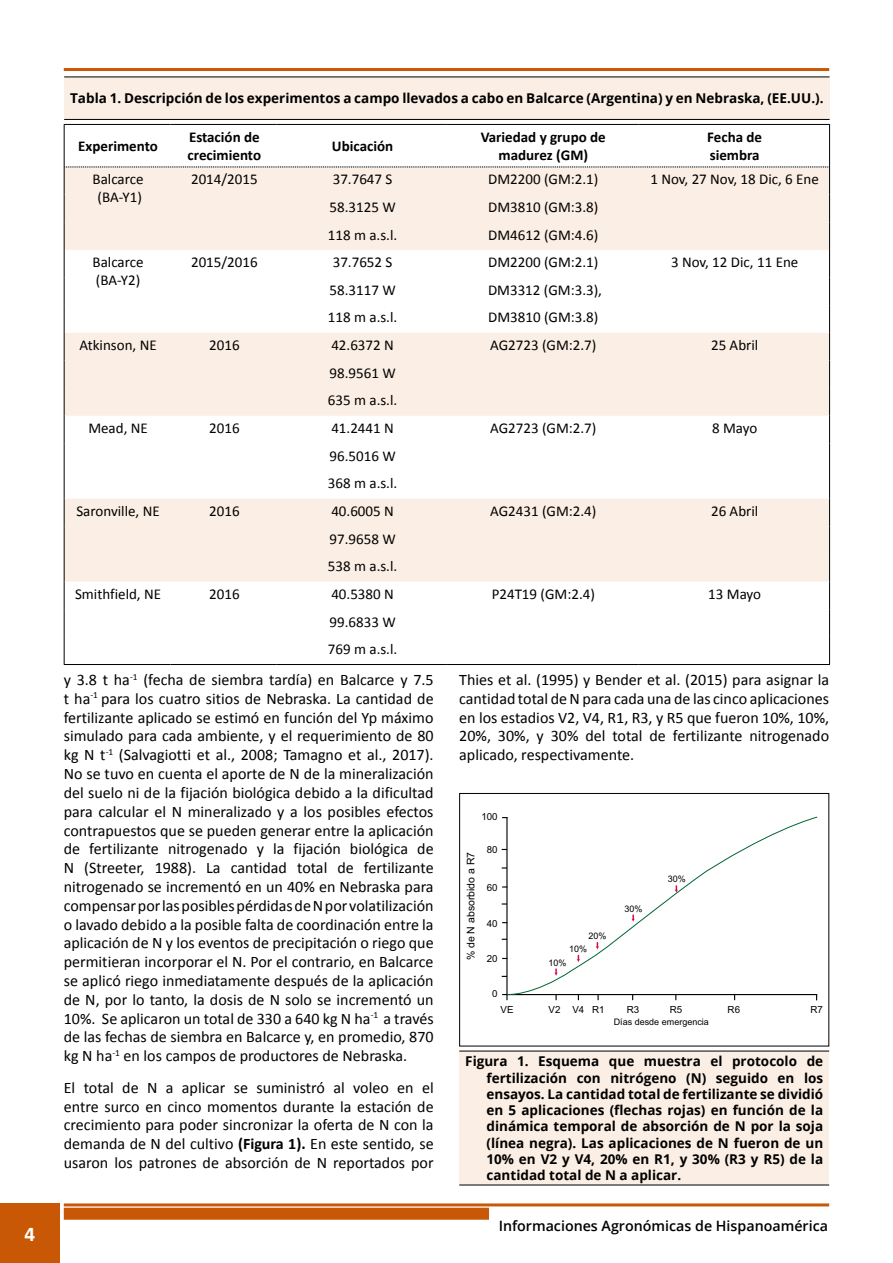
<style>
.page{position:relative;width:893px;height:1263px;background:#fff}
.page>*{position:absolute;margin:0;border:0;box-sizing:border-box;transform-origin:0 0}
.t1{font:700 21px "Calibri";color:#fff}
.t2{font:16.05px/18.8px "Calibri";color:#000;text-align:justify}
.t3{font:15px/27.6px "Calibri";color:#000}
.t4{font:700 15px/18px "Calibri";color:#000}
.t5{font:600 14.25px "Open Sans";color:#000}
.t6{font:700 13.5px/16.2px "Open Sans";color:#000;text-align:justify}
.t7{font:10.5px "Arial";color:#000}
.t8{font:9.75px "Arial";color:#000}
.t9{font:9px "Arial";color:#000}
.s1{font-weight:700}
</style>
<div class="page">
<hr style="left:64px;top:68px;width:765px;height:3px;background:#c85805">
<hr style="left:64px;top:1203px;width:765px;height:3px;background:#c85805">
<div style="left:0;top:1203px;width:60px;height:60px;background:#c85805"></div>
<div style="left:64px;top:1208px;width:425px;height:12px;background:#c85805"></div>
<div style="left:64px;top:77px;width:766px;height:42px;background:#fbeee4"></div>
<hr style="left:64px;top:77px;width:766px;height:1px;background:#000">
<hr style="left:64px;top:119px;width:766px;height:1px;background:#000">
<hr style="left:64px;top:124px;width:106px;height:1px;background:#000">
<hr style="left:64px;top:125px;width:1px;height:42px;background:#000">
<hr style="left:170px;top:124px;width:107px;height:1px;background:#000">
<hr style="left:277px;top:124px;width:170px;height:1px;background:#000">
<hr style="left:447px;top:124px;width:191px;height:1px;background:#000">
<hr style="left:638px;top:124px;width:192px;height:1px;background:#000">
<hr style="left:829px;top:125px;width:1px;height:42px;background:#000">
<hr style="left:64px;top:664px;width:106px;height:1px;background:#000">
<hr style="left:170px;top:664px;width:107px;height:1px;background:#000">
<hr style="left:277px;top:664px;width:170px;height:1px;background:#000">
<hr style="left:447px;top:664px;width:191px;height:1px;background:#000">
<hr style="left:638px;top:664px;width:192px;height:1px;background:#000">
<svg style="left:64px;top:167px;width:766px;height:497px"></svg>
<svg style="left:502px;top:994px;width:6px;height:6px"></svg>
<svg style="left:507px;top:817px;width:311px;height:179px"></svg>
<svg style="left:554px;top:969px;width:4px;height:7px"></svg>
<svg style="left:577px;top:955px;width:3px;height:7px"></svg>
<svg style="left:596px;top:943px;width:3px;height:6px"></svg>
<svg style="left:631px;top:915px;width:4px;height:7px"></svg>
<svg style="left:675px;top:886px;width:3px;height:7px"></svg>
<div style="left:459px;top:793px;width:370px;height:253px;border:1px solid #000"></div>
<div style="left:459px;top:1051px;width:370px;height:134px;background:#fbeee4"></div>
<hr style="left:459px;top:1051px;width:370px;height:1px;background:#000">
<hr style="left:459px;top:1184px;width:370px;height:1px;background:#000">
<h1 class="t1" style="left:24px;top:1221px;width:12px">4</h1>
<p class="t6" style="left:70px;top:90px;width:755px">Tabla 1. Descripción de los experimentos a campo llevados a cabo en Balcarce (Argentina) y en Nebraska, (EE.UU.).</p>
<p class="t4" style="left:78px;top:137px;width:81px">Experimento</p>
<p class="t4" style="left:188px;top:128px;width:75px">Estación de crecimiento</p>
<p class="t4" style="left:332px;top:137px;width:63px">Ubicación</p>
<p class="t4" style="left:481px;top:128px;width:127px;text-align:center">Variedad y grupo de madurez (GM)</p>
<p class="t4" style="left:707px;top:128px;width:56px">Fecha de siembra</p>
<p class="t3" style="left:93px;top:170px;width:53px;line-height:18px;text-align:center">Balcarce (BA-Y1)</p>
<p class="t3" style="left:191px;top:165px;width:68px">2014/2015</p>
<p class="t3" style="left:333px;top:165px;width:61px">37.7647 S</p>
<p class="t3" style="left:488px;top:165px;width:112px">DM2200 (GM:2.1)</p>
<p class="t3" style="left:650px;top:165px;width:170px">1 Nov, 27 Nov, 18 Dic, 6 Ene</p>
<p class="t3" style="left:330px;top:192px;width:68px">58.3125 W</p>
<p class="t3" style="left:488px;top:192px;width:112px">DM3810 (GM:3.8)</p>
<p class="t3" style="left:328px;top:220px;width:71px">118 m a.s.l.</p>
<p class="t3" style="left:488px;top:220px;width:112px">DM4612 (GM:4.6)</p>
<p class="t3" style="left:93px;top:252px;width:53px;line-height:18px">Balcarce (BA-Y2)</p>
<p class="t3" style="left:191px;top:248px;width:68px">2015/2016</p>
<p class="t3" style="left:333px;top:248px;width:61px">37.7652 S</p>
<p class="t3" style="left:488px;top:248px;width:112px">DM2200 (GM:2.1)</p>
<p class="t3" style="left:671px;top:248px;width:129px">3 Nov, 12 Dic, 11 Ene</p>
<p class="t3" style="left:330px;top:275px;width:68px">58.3117 W</p>
<p class="t3" style="left:488px;top:275px;width:115px">DM3312 (GM:3.3),</p>
<p class="t3" style="left:328px;top:303px;width:71px">118 m a.s.l.</p>
<p class="t3" style="left:488px;top:303px;width:112px">DM3810 (GM:3.8)</p>
<p class="t3" style="left:79px;top:331px;width:79px">Atkinson, NE</p>
<p class="t3" style="left:209px;top:331px;width:32px">2016</p>
<p class="t3" style="left:331px;top:331px;width:64px">42.6372 N</p>
<p class="t3" style="left:490px;top:331px;width:108px">AG2723 (GM:2.7)</p>
<p class="t3" style="left:711px;top:331px;width:49px">25 Abril</p>
<p class="t3" style="left:328px;top:358px;width:71px">98.9561 W<br>635 m a.s.l.</p>
<p class="t3" style="left:88px;top:414px;width:61px">Mead, NE</p>
<p class="t3" style="left:209px;top:414px;width:32px">2016</p>
<p class="t3" style="left:331px;top:414px;width:64px">41.2441 N</p>
<p class="t3" style="left:490px;top:414px;width:108px">AG2723 (GM:2.7)</p>
<p class="t3" style="left:712px;top:414px;width:47px">8 Mayo</p>
<p class="t3" style="left:328px;top:441px;width:71px">96.5016 W<br>368 m a.s.l.</p>
<p class="t3" style="left:76px;top:496px;width:85px">Saronville, NE</p>
<p class="t3" style="left:209px;top:496px;width:32px">2016</p>
<p class="t3" style="left:331px;top:496px;width:64px">40.6005 N</p>
<p class="t3" style="left:490px;top:496px;width:108px">AG2431 (GM:2.4)</p>
<p class="t3" style="left:711px;top:496px;width:49px">26 Abril</p>
<p class="t3" style="left:328px;top:524px;width:71px">97.9658 W<br>538 m a.s.l.</p>
<p class="t3" style="left:75px;top:579px;width:88px">Smithfield, NE</p>
<p class="t3" style="left:209px;top:579px;width:32px">2016</p>
<p class="t3" style="left:331px;top:579px;width:64px">40.5380 N</p>
<p class="t3" style="left:492px;top:579px;width:105px">P24T19 (GM:2.4)</p>
<p class="t3" style="left:708px;top:579px;width:54px">13 Mayo</p>
<p class="t3" style="left:328px;top:607px;width:71px">99.6833 W<br>769 m a.s.l.</p>
<p class="t2" style="left:64px;top:669px;width:371px">y 3.8 t ha<sup>-1</sup> (fecha de siembra tardía) en Balcarce y 7.5 t ha<sup>-1</sup> para los cuatro sitios de Nebraska. La cantidad de fertilizante aplicado se estimó en función del Yp máximo simulado para cada ambiente, y el requerimiento de 80 kg N t<sup>-1</sup> (Salvagiotti et al., 2008; Tamagno et al., 2017).<br>No se tuvo en cuenta el aporte de N de la mineralización del suelo ni de la fijación biológica debido a la dificultad para calcular el N mineralizado y a los posibles efectos contrapuestos que se pueden generar entre la aplicación de fertilizante nitrogenado y la fijación biológica de N (Streeter, 1988). La cantidad total de fertilizante nitrogenado se incrementó en un 40% en Nebraska para compensar por las posibles pérdidas de N por volatilización o lavado debido a la posible falta de coordinación entre la aplicación de N y los eventos de precipitación o riego que permitieran incorporar el N. Por el contrario, en Balcarce se aplicó riego inmediatamente después de la aplicación de N, por lo tanto, la dosis de N solo se incrementó un 10%. Se aplicaron un total de 330 a 640 kg N ha<sup>-1</sup> a través de las fechas de siembra en Balcarce y, en promedio, 870 kg N ha<sup>-1</sup> en los campos de productores de Nebraska.</p>
<p class="t2" style="left:64px;top:1077px;width:371px">El total de N a aplicar se suministró al voleo en el entre surco en cinco momentos durante la estación de crecimiento para poder sincronizar la oferta de N con la demanda de N del cultivo <span class="s1">(Figura 1).</span> En este sentido, se usaron los patrones de absorción de N reportados por</p>
<p class="t2" style="left:459px;top:669px;width:371px">Thies et al. (1995) y Bender et al. (2015) para asignar la cantidad total de N para cada una de las cinco aplicaciones en los estadios V2, V4, R1, R3, y R5 que fueron 10%, 10%, 20%, 30%, y 30% del total de fertilizante nitrogenado aplicado, respectivamente.</p>
<p class="t8" style="left:481px;top:810px;width:18px">100</p>
<p class="t7" style="left:464px;top:960px;width:110px;rotate:-90deg">% de N absorbido a R7</p>
<p class="t8" style="left:487px;top:843px;width:12px">80</p>
<p class="t8" style="left:487px;top:881px;width:12px">60</p>
<p class="t8" style="left:487px;top:917px;width:12px">40</p>
<p class="t8" style="left:487px;top:952px;width:12px">20</p>
<p class="t8" style="left:492px;top:987px;width:7px">0</p>
<p class="t9" style="left:588px;top:930px;width:20px">20%</p>
<p class="t9" style="left:569px;top:943px;width:20px">10%</p>
<p class="t9" style="left:548px;top:956px;width:20px">10%</p>
<p class="t9" style="left:624px;top:903px;width:20px">30%</p>
<p class="t9" style="left:668px;top:873px;width:20px">30%</p>
<p class="t8" style="left:501px;top:1003px;width:15px">VE</p>
<p class="t8" style="left:549px;top:1003px;width:13px">V2</p>
<p class="t8" style="left:572px;top:1003px;width:34px">V4 R1</p>
<p class="t8" style="left:627px;top:1003px;width:14px">R3</p>
<p class="t8" style="left:670px;top:1003px;width:14px">R5</p>
<p class="t8" style="left:728px;top:1003px;width:14px">R6</p>
<p class="t8" style="left:810px;top:1003px;width:14px">R7</p>
<p class="t9" style="left:614px;top:1016px;width:97px">Días desde emergencia</p>
<p class="t6" style="left:486px;top:1053px;width:338px;text-indent:-21px">Figura 1. Esquema que muestra el protocolo de fertilización con nitrógeno (N) seguido en los ensayos. La cantidad total de fertilizante se dividió en 5 aplicaciones (flechas rojas) en función de la dinámica temporal de absorción de N por la soja (línea negra). Las aplicaciones de N fueron de un 10% en V2 y V4, 20% en R1, y 30% (R3 y R5) de la cantidad total de N a aplicar.</p>
<p class="t5" style="left:499px;top:1216px;width:331px">Informaciones Agronómicas de Hispanoamérica</p>
</div>
